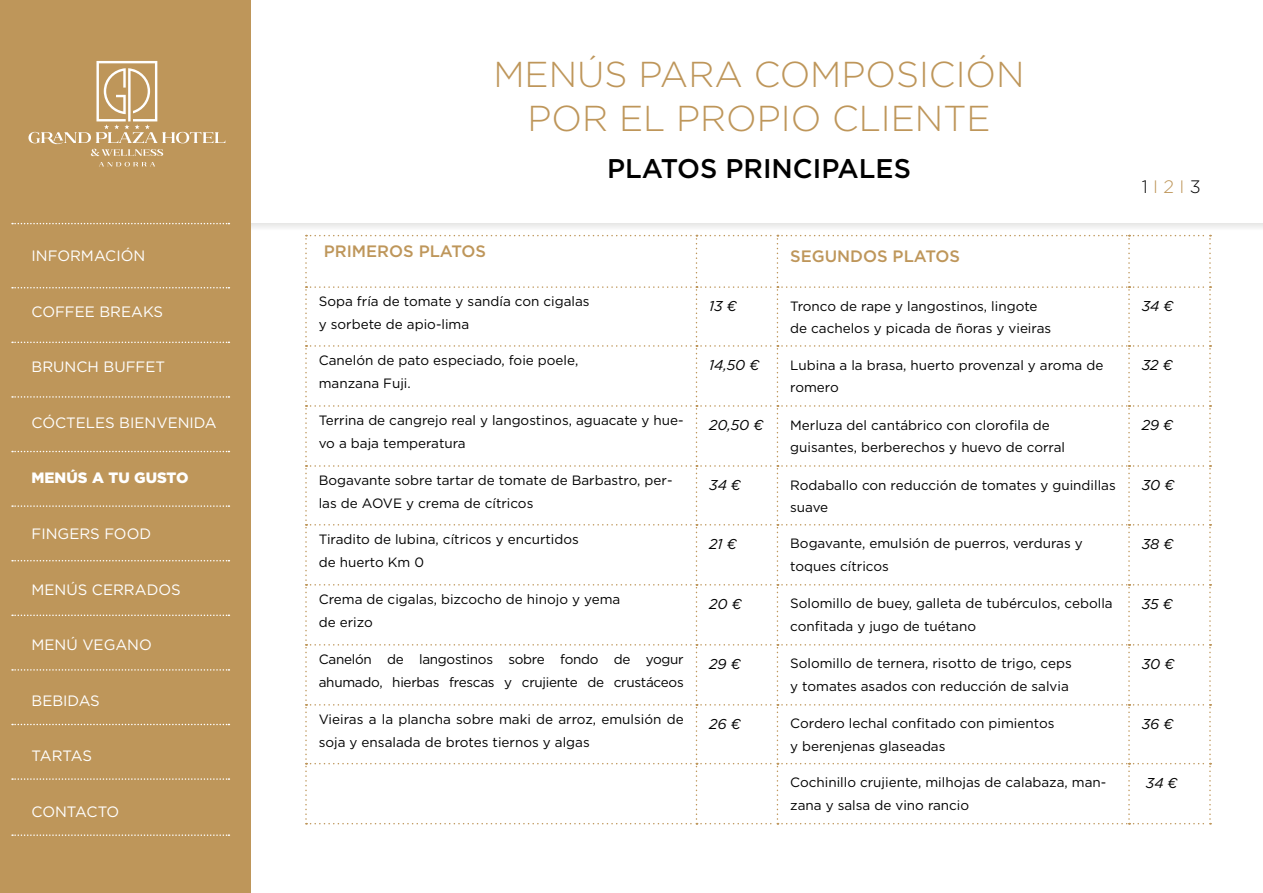
<style>
.page{position:relative;width:1263px;height:893px;background:#fff}
.page>*{position:absolute;margin:0;border:0;box-sizing:border-box;transform-origin:0 0}
.t1{font:300 36px/43.2px "Gotham";color:#be965a;text-align:center}
.t2{font:500 27px "Gotham";color:#000}
.t3{font:300 18px "Gotham";color:#be965a}
.t4{font:500 16.5px "Gotham";color:#be965a}
.t5{font:15px "Gotham";color:#fff}
.t6{font:900 15px "Gotham";color:#fff}
.t7{font:15px "Gotham";letter-spacing:-.02em;color:#fff}
.t8{font:italic 14.25px "Gotham";letter-spacing:-.01em;color:#000}
.t9{font:13.5px/22.5px "Gotham";color:#000}
.t10{font:13.5px/22.5px "Gotham";letter-spacing:-.02em;color:#000}
.s1{color:#000}
</style>
<div class="page">
<div style="left:251px;top:0;width:1012px;height:230px;background:#eee"></div>
<div style="left:251px;top:0;width:1012px;height:223px;background:#fff"></div>
<div style="left:0;top:0;width:251px;height:893px;background:#be965a"></div>
<svg style="left:28px;top:61px;width:197px;height:106px"></svg>
<svg style="left:12px;top:287px;width:217px;height:1px"></svg>
<svg style="left:12px;top:223px;width:217px;height:1px"></svg>
<svg style="left:12px;top:396px;width:217px;height:2px"></svg>
<svg style="left:12px;top:505px;width:217px;height:2px"></svg>
<svg style="left:12px;top:615px;width:217px;height:1px"></svg>
<svg style="left:12px;top:724px;width:217px;height:1px"></svg>
<svg style="left:12px;top:834px;width:217px;height:2px"></svg>
<svg style="left:12px;top:342px;width:217px;height:1px"></svg>
<svg style="left:12px;top:451px;width:217px;height:1px"></svg>
<svg style="left:12px;top:560px;width:217px;height:1px"></svg>
<svg style="left:12px;top:669px;width:217px;height:2px"></svg>
<svg style="left:12px;top:778px;width:217px;height:2px"></svg>
<svg style="left:305px;top:235px;width:906px;height:589px"></svg>
<p class="t5" style="left:32px;top:247px;width:115px">INFORMACIÓN</p>
<p class="t5" style="left:32px;top:302px;width:133px">COFFEE BREAKS</p>
<p class="t5" style="left:32px;top:358px;width:135px">BRUNCH BUFFET</p>
<p class="t5" style="left:32px;top:413px;width:187px">CÓCTELES BIENVENIDA</p>
<p class="t6" style="left:32px;top:468px;width:158px">MENÚS A TU GUSTO</p>
<p class="t5" style="left:32px;top:524px;width:121px">FINGERS FOOD</p>
<p class="t5" style="left:32px;top:580px;width:151px">MENÚS CERRADOS</p>
<p class="t5" style="left:32px;top:635px;width:122px">MENÚ VEGANO</p>
<p class="t5" style="left:32px;top:691px;width:70px">BEBIDAS</p>
<p class="t5" style="left:32px;top:746px;width:62px">TARTAS</p>
<p class="t7" style="left:32px;top:802px;width:89px">CONTACTO</p>
<h1 class="t1" style="left:493px;top:52px;width:533px">MENÚS PARA COMPOSICIÓN<br>POR EL PROPIO CLIENTE</h1>
<h2 class="t2" style="left:607px;top:151px;width:305px">PLATOS PRINCIPALES</h2>
<h3 class="t3" style="left:1142px;top:175px;width:61px"><span class="s1">1</span> I 2 I <span class="s1">3</span></h3>
<p class="t4" style="left:324px;top:241px;width:164px">PRIMEROS PLATOS</p>
<p class="t4" style="left:790px;top:245px;width:171px">SEGUNDOS PLATOS</p>
<p class="t9" style="left:319px;top:290px;width:272px">Sopa fría de tomate y sandía con cigalas y sorbete de apio-lima</p>
<p class="t8" style="left:709px;top:297px;width:29px">13 €</p>
<p class="t9" style="left:790px;top:294px;width:262px">Tronco de rape y langostinos, lingote de cachelos y picada de ñoras y vieiras</p>
<p class="t8" style="left:1142px;top:297px;width:33px">34 €</p>
<p class="t9" style="left:319px;top:349px;width:261px">Canelón de pato especiado, foie poele, manzana Fuji.</p>
<p class="t8" style="left:709px;top:356px;width:51px">14,50 €</p>
<p class="t9" style="left:790px;top:353px;width:315px">Lubina a la brasa, huerto provenzal y aroma de romero</p>
<p class="t8" style="left:1142px;top:356px;width:32px">32 €</p>
<p class="t9" style="left:319px;top:409px;width:366px">Terrina de cangrejo real y langostinos, aguacate y hue&shy;vo a baja temperatura</p>
<p class="t8" style="left:709px;top:416px;width:55px">20,50 €</p>
<p class="t9" style="left:790px;top:413px;width:276px">Merluza del cantábrico con clorofila de guisantes, berberechos y huevo de corral</p>
<p class="t8" style="left:1142px;top:416px;width:33px">29 €</p>
<p class="t9" style="left:319px;top:469px;width:355px">Bogavante sobre tartar de tomate de Barbastro, per&shy;las de AOVE y crema de cítricos</p>
<p class="t8" style="left:709px;top:476px;width:33px">34 €</p>
<p class="t9" style="left:790px;top:473px;width:327px">Rodaballo con reducción de tomates y guindillas suave</p>
<p class="t8" style="left:1142px;top:476px;width:34px">30 €</p>
<p class="t9" style="left:319px;top:528px;width:262px">Tiradito de lubina, cítricos y encurtidos de huerto Km 0</p>
<p class="t8" style="left:709px;top:535px;width:29px">21 €</p>
<p class="t9" style="left:790px;top:532px;width:294px">Bogavante, emulsión de puerros, verduras y toques cítricos</p>
<p class="t8" style="left:1142px;top:535px;width:33px">38 €</p>
<p class="t9" style="left:319px;top:588px;width:303px">Crema de cigalas, bizcocho de hinojo y yema de erizo</p>
<p class="t8" style="left:709px;top:595px;width:34px">20 €</p>
<p class="t9" style="left:790px;top:592px;width:324px">Solomillo de buey, galleta de tubérculos, cebolla confitada y jugo de tuétano</p>
<p class="t8" style="left:1142px;top:595px;width:32px">35 €</p>
<p class="t10" style="left:319px;top:648px;width:366px">Canelón de langostinos sobre fondo de yogur ahumado, hierbas frescas y crujiente de crustáceos</p>
<p class="t8" style="left:709px;top:655px;width:33px">29 €</p>
<p class="t9" style="left:790px;top:652px;width:283px">Solomillo de ternera, risotto de trigo, ceps y tomates asados con reducción de salvia</p>
<p class="t8" style="left:1142px;top:655px;width:34px">30 €</p>
<p class="t9" style="left:319px;top:708px;width:366px">Vieiras a la plancha sobre maki de arroz, emulsión de soja y ensalada de brotes tiernos y algas</p>
<p class="t8" style="left:709px;top:715px;width:33px">26 €</p>
<p class="t9" style="left:790px;top:712px;width:266px">Cordero lechal confitado con pimientos y berenjenas glaseadas</p>
<p class="t8" style="left:1142px;top:715px;width:33px">36 €</p>
<p class="t9" style="left:790px;top:771px;width:318px">Cochinillo crujiente, milhojas de calabaza, man&shy;zana y salsa de vino rancio</p>
<p class="t8" style="left:1146px;top:774px;width:33px">34 €</p>
</div>
